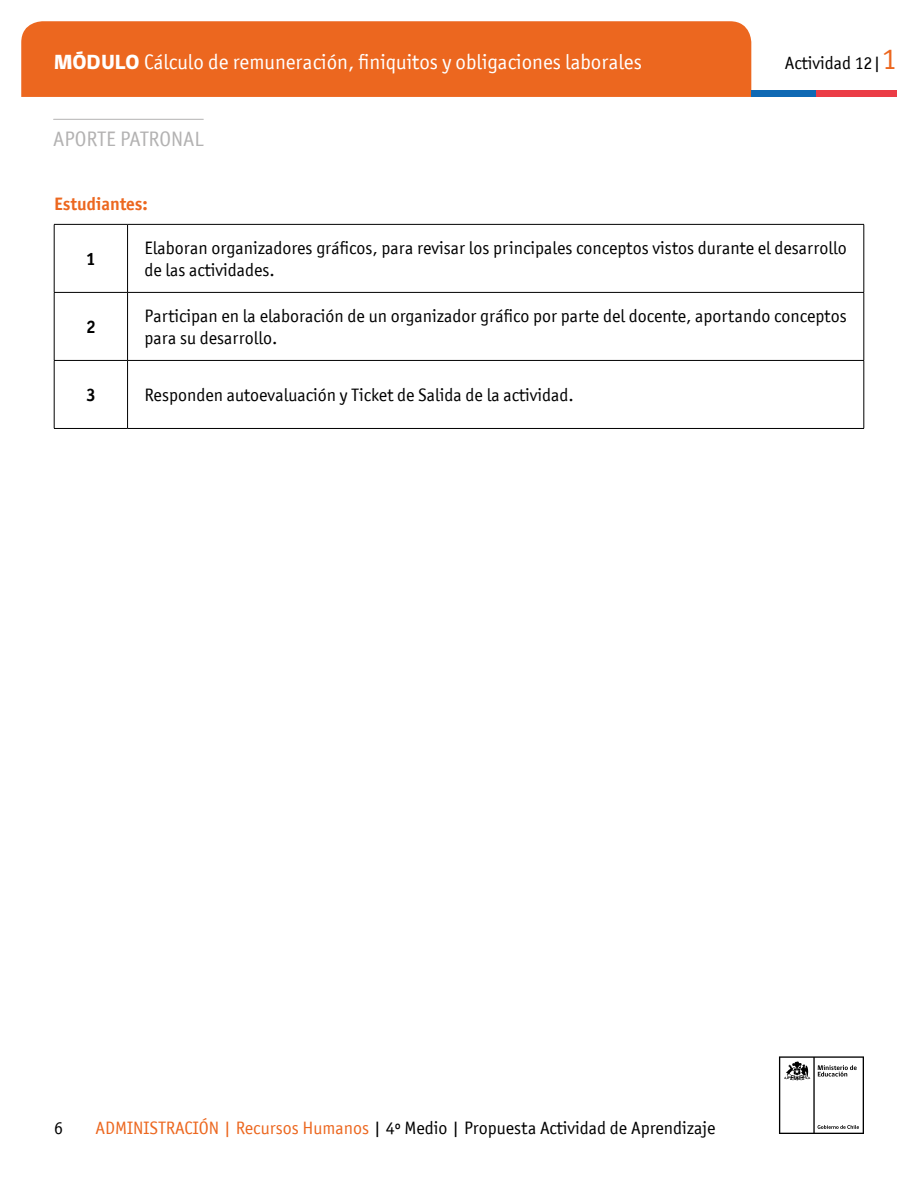
<style>
.page{position:relative;width:918px;height:1188px;background:#fff}
.page>*{position:absolute;margin:0;border:0;box-sizing:border-box;transform-origin:0 0}
.t1{font:21px "Officina San ITC";color:#fff}
.t2{font:21px "Officina San ITC";color:#b3b2b2}
.t3{font:18px/22.5px "Officina San ITC";color:#000}
.t4{font:700 18px "Officina San ITC";color:#ec671f}
.t5{font:700 18px "Officina San ITC";color:#000}
.s1{font-family:"gob CL";font-weight:800}
.s2{font-size:30px;color:#ec671f}
.s3{color:#ec671f}
</style>
<div class="page">
<svg style="left:779px;top:1056px;width:85px;height:78px"></svg>
<div style="left:21px;top:21px;width:730px;height:76px;background:#ec671f"></div>
<div style="left:751px;top:90px;width:65px;height:7px;background:#0f69b4"></div>
<div style="left:816px;top:90px;width:81px;height:7px;background:#eb3c46"></div>
<hr style="left:54px;top:119px;width:149px;height:1px;background:#b3b2b2">
<hr style="left:54px;top:224px;width:74px;height:1px;background:#000">
<hr style="left:54px;top:225px;width:1px;height:67px;background:#000">
<hr style="left:128px;top:224px;width:736px;height:1px;background:#000">
<hr style="left:127px;top:225px;width:1px;height:67px;background:#000">
<hr style="left:864px;top:225px;width:1px;height:67px;background:#000">
<hr style="left:54px;top:292px;width:74px;height:1px;background:#000">
<hr style="left:54px;top:293px;width:1px;height:67px;background:#000">
<hr style="left:128px;top:292px;width:736px;height:1px;background:#000">
<hr style="left:127px;top:293px;width:1px;height:67px;background:#000">
<hr style="left:864px;top:293px;width:1px;height:67px;background:#000">
<hr style="left:54px;top:360px;width:74px;height:1px;background:#000">
<hr style="left:54px;top:361px;width:1px;height:67px;background:#000">
<hr style="left:128px;top:360px;width:736px;height:1px;background:#000">
<hr style="left:127px;top:361px;width:1px;height:67px;background:#000">
<hr style="left:864px;top:361px;width:1px;height:67px;background:#000">
<hr style="left:54px;top:428px;width:74px;height:1px;background:#000">
<hr style="left:128px;top:428px;width:736px;height:1px;background:#000">
<p class="t1" style="left:54px;top:50px;width:589px"><span class="s1">MÓDULO</span> Cálculo de remuneración, finiquitos y obligaciones laborales</p>
<p class="t3" style="left:785px;top:52px;width:113px">Actividad 12|<span class="s2">1</span></p>
<p class="t2" style="left:53px;top:127px;width:152px">APORTE PATRONAL</p>
<p class="t4" style="left:54px;top:192px;width:95px">Estudiantes:</p>
<p class="t5" style="left:86px;top:248px;width:11px">1</p>
<p class="t3" style="left:145px;top:236px;width:704px">Elaboran organizadores gráficos, para revisar los principales conceptos vistos durante el desarrollo de las actividades.</p>
<p class="t5" style="left:86px;top:316px;width:11px">2</p>
<p class="t3" style="left:145px;top:305px;width:704px;line-height:21.6px">Participan en la elaboración de un organizador gráfico por parte del docente, aportando conceptos para su desarrollo.</p>
<p class="t5" style="left:86px;top:384px;width:11px">3</p>
<p class="t3" style="left:145px;top:384px;width:431px">Responden autoevaluación y Ticket de Salida de la actividad.</p>
<p class="t3" style="left:54px;top:1117px;width:10px">6</p>
<p class="t3" style="left:95px;top:1117px;width:622px"><span class="s3">ADMINISTRACIÓN | Recursos Humanos</span> | 4º Medio | Propuesta Actividad de Aprendizaje</p>
</div>
